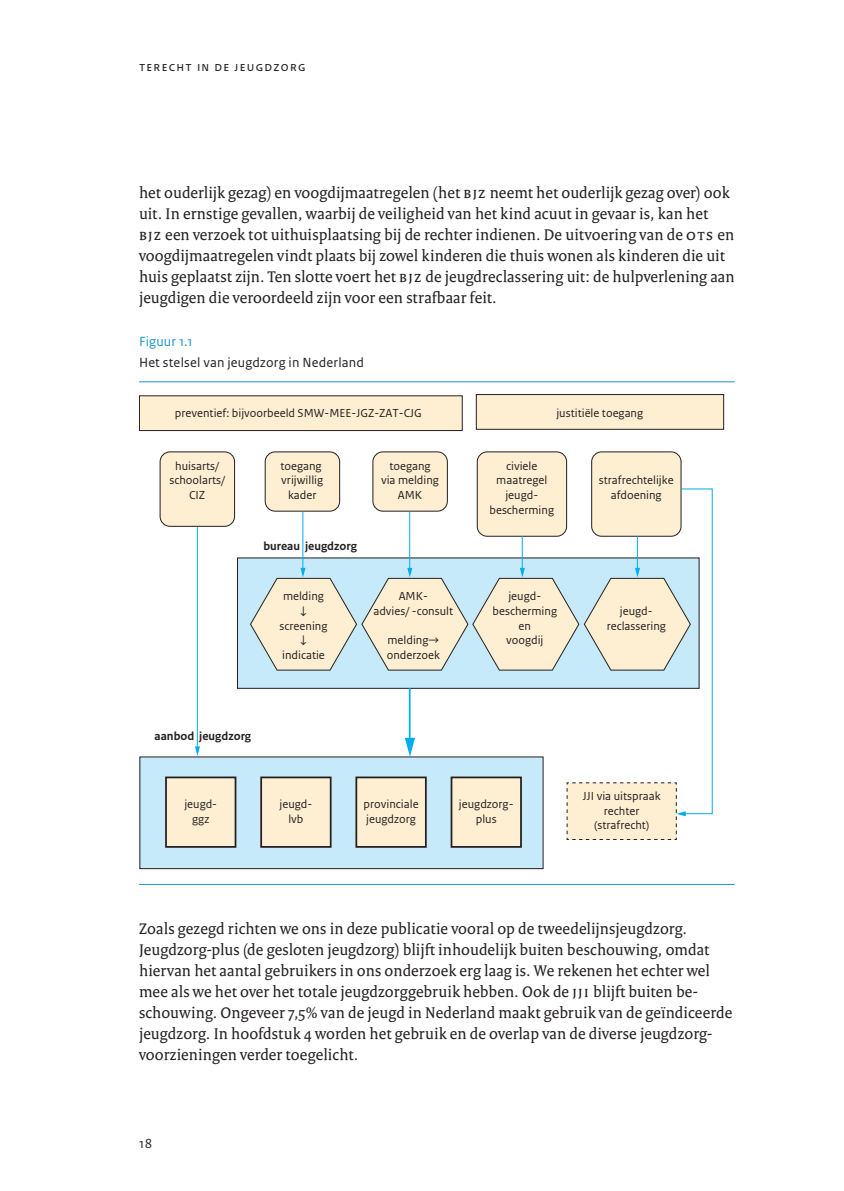
<style>
.page{position:relative;width:844px;height:1191px;background:#fff}
.page>*{position:absolute;margin:0;border:0;box-sizing:border-box;transform-origin:0 0}
.t1{font:16.62px/21px "Rijksoverheid Serif";letter-spacing:.005em;color:#231f20}
.t2{font:14px "Rijksoverheid Sans Text";letter-spacing:.015em;color:#231f20}
.t3{font:14px "Rijksoverheid Sans Text";letter-spacing:.085em;color:#231f20}
.t4{font:14px "Rijksoverheid Sans Text";color:#1c94d2}
.t5{font:12.25px/14.7px "Rijksoverheid Sans Text";color:#231f20;text-align:center}
.t6{font:700 12.25px "Rijksoverheid Sans Text";color:#231f20}
</style>
<div class="page">
<hr style="left:139px;top:381px;width:595px;height:1px;background:#1c94d2">
<hr style="left:139px;top:884px;width:595px;height:1px;background:#1c94d2">
<div style="left:139px;top:396px;width:323px;height:34px;background:#feefd2"></div>
<div style="left:139px;top:395px;width:323px;height:36px;border:1px solid #231f20"></div>
<div style="left:140px;top:757px;width:403px;height:111px;background:#c6eafa"></div>
<div style="left:139px;top:756px;width:404px;height:113px;border:1px solid #231f20"></div>
<div style="left:160px;top:452px;width:74px;height:74px;background:#feefd2;border-radius:10px"></div>
<div style="left:160px;top:451px;width:75px;height:76px;border:1px solid #231f20;border-radius:10px"></div>
<div style="left:476px;top:394px;width:247px;height:35px;background:#feefd2"></div>
<div style="left:476px;top:394px;width:248px;height:36px;border:1px solid #231f20"></div>
<div style="left:265px;top:452px;width:74px;height:59px;background:#feefd2;border-radius:10px"></div>
<div style="left:265px;top:451px;width:75px;height:60px;border:1px solid #231f20;border-radius:10px"></div>
<div style="left:373px;top:452px;width:74px;height:59px;background:#feefd2;border-radius:10px"></div>
<div style="left:372px;top:451px;width:75px;height:60px;border:1px solid #231f20;border-radius:10px"></div>
<div style="left:477px;top:452px;width:89px;height:84px;background:#feefd2;border-radius:10px"></div>
<div style="left:476px;top:451px;width:91px;height:85px;border:1px solid #231f20;border-radius:10px"></div>
<div style="left:591px;top:452px;width:89px;height:84px;background:#feefd2;border-radius:10px"></div>
<div style="left:591px;top:451px;width:90px;height:85px;border:1px solid #231f20;border-radius:10px"></div>
<div style="left:166px;top:777px;width:69px;height:70px;background:#feefd2"></div>
<div style="left:165px;top:776px;width:71px;height:71px;border:2px solid #231f20"></div>
<div style="left:237px;top:558px;width:462px;height:130px;background:#c6eafa"></div>
<div style="left:261px;top:777px;width:69px;height:70px;background:#feefd2"></div>
<div style="left:260px;top:776px;width:71px;height:71px;border:2px solid #231f20"></div>
<div style="left:356px;top:777px;width:70px;height:70px;background:#feefd2"></div>
<div style="left:355px;top:776px;width:71px;height:71px;border:2px solid #231f20"></div>
<div style="left:451px;top:777px;width:70px;height:70px;background:#feefd2"></div>
<div style="left:450px;top:776px;width:71px;height:71px;border:2px solid #231f20"></div>
<hr style="left:197px;top:527px;width:1px;height:221px;background:#00aeef">
<svg style="left:195px;top:746px;width:5px;height:10px"></svg>
<svg style="left:249px;top:488px;width:464px;height:352px"></svg>
<p class="t3" style="left:139px;top:58px;width:168px">terecht in de jeugdzorg</p>
<p class="t1" style="left:139px;top:182px;width:597px">het ouderlijk gezag) en voogdijmaatregelen (het bjz neemt het ouderlijk gezag over) ook uit. In ernstige gevallen, waarbij de veiligheid van het kind acuut in gevaar is, kan het<br>bjz een verzoek tot uithuisplaatsing bij de rechter indienen. De uitvoering van de ots en voogdijmaatregelen vindt plaats bij zowel kinderen die thuis wonen als kinderen die uit huis geplaatst zijn. Ten slotte voert het bjz de jeugdreclassering uit: de hulpverlening aan jeugdigen die veroordeeld zijn voor een strafbaar feit.</p>
<p class="t4" style="left:139px;top:333px;width:55px">Figuur 1.1</p>
<p class="t2" style="left:139px;top:354px;width:226px">Het stelsel van jeugdzorg in Nederland</p>
<p class="t5" style="left:175px;top:405px;width:248px">preventief: bijvoorbeeld SMW-MEE-JGZ-ZAT-CJG</p>
<p class="t5" style="left:556px;top:405px;width:88px">justitiële toegang</p>
<p class="t5" style="left:169px;top:458px;width:57px">huisarts/ schoolarts/<br>CIZ</p>
<p class="t5" style="left:280px;top:458px;width:44px">toegang vrijwillig kader</p>
<p class="t5" style="left:381px;top:458px;width:59px">toegang via melding<br>AMK</p>
<p class="t5" style="left:489px;top:458px;width:66px">civiele maatregel jeugd&shy;bescherming</p>
<p class="t6" style="left:263px;top:539px;width:95px">bureau jeugdzorg</p>
<p class="t5" style="left:279px;top:589px;width:49px">melding ↓ screening ↓ indicatie</p>
<p class="t5" style="left:373px;top:589px;width:81px">AMK-<br>advies/ -consult</p>
<p class="t5" style="left:386px;top:633px;width:55px;text-align:left">melding→ onderzoek</p>
<p class="t5" style="left:492px;top:589px;width:66px">jeugd&shy;bescherming en<br>voogdij</p>
<p class="t5" style="left:598px;top:473px;width:76px">strafrechtelijke afdoening</p>
<p class="t5" style="left:606px;top:604px;width:61px">jeugd&shy;reclassering</p>
<p class="t6" style="left:154px;top:728px;width:98px">aanbod jeugdzorg</p>
<p class="t5" style="left:184px;top:797px;width:34px">jeugd&shy;ggz</p>
<p class="t5" style="left:279px;top:797px;width:34px">jeugd&shy;lvb</p>
<p class="t5" style="left:363px;top:797px;width:56px;text-align:left">provinciale jeugdzorg</p>
<p class="t5" style="left:459px;top:797px;width:56px">jeugdzorg&shy;plus</p>
<p class="t5" style="left:582px;top:788px;width:79px">JJI via uitspraak rechter (strafrecht)</p>
<p class="t1" style="left:139px;top:917px;width:594px">Zoals gezegd richten we ons in deze publicatie vooral op de tweedelijnsjeugdzorg.<br>Jeugdzorg-plus (de gesloten jeugdzorg) blijft inhoudelijk buiten beschouwing, omdat hiervan het aantal gebruikers in ons onderzoek erg laag is. We rekenen het echter wel mee als we het over het totale jeugdzorggebruik hebben. Ook de jji blijft buiten be&shy;schouwing. Ongeveer 7,5% van de jeugd in Nederland maakt gebruik van de geïndiceerde jeugdzorg. In hoofdstuk 4 worden het gebruik en de overlap van de diverse jeugdzorg&shy;voorzieningen verder toegelicht.</p>
<p class="t3" style="left:139px;top:1135px;width:15px">18</p>
</div>
